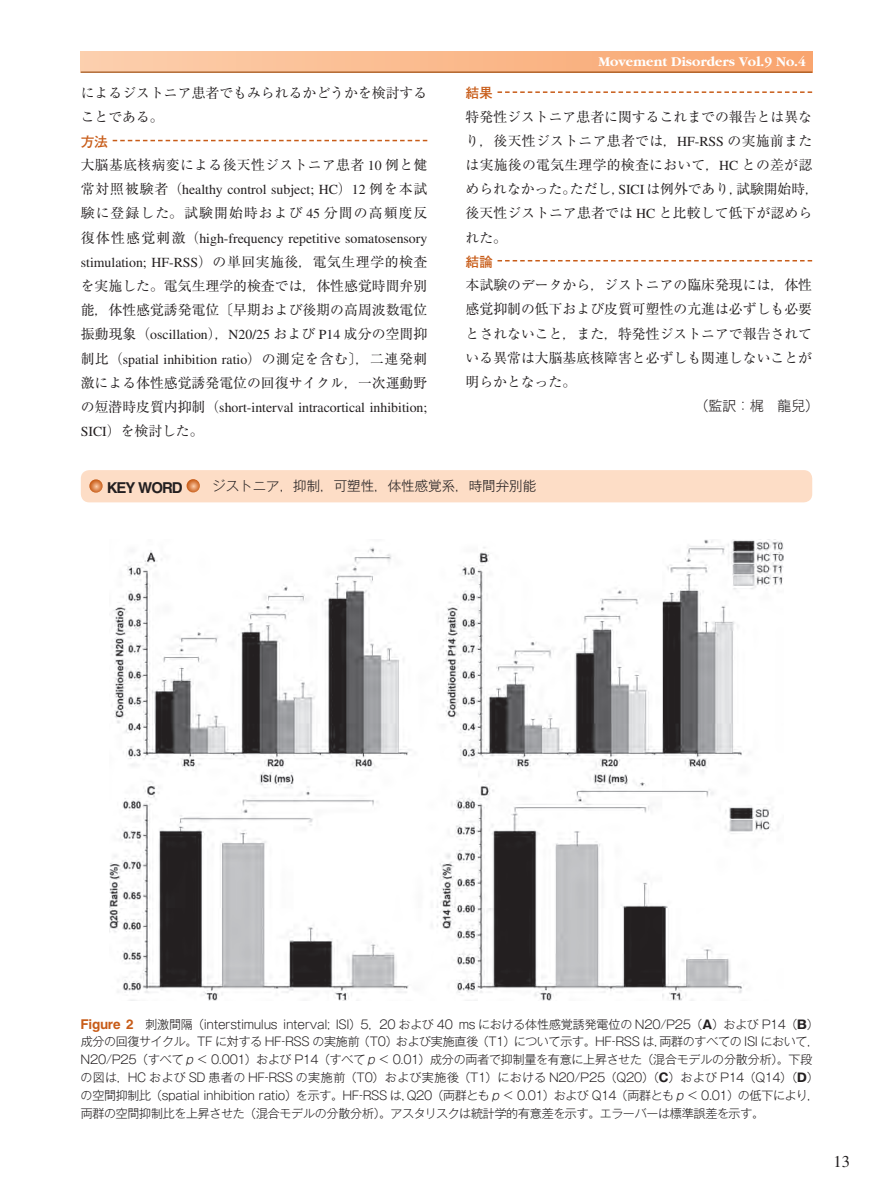
<style>
.page{position:relative;width:893px;height:1191px;background:#fff}
.page>*{position:absolute;margin:0;border:0;box-sizing:border-box;transform-origin:0 0}
.t1{font:16.5px "Times";color:#231f20}
.t2{font:700 15px "Helvetica";letter-spacing:-.075em;color:#231f20}
.t3{font:13.8px/24.2px "Ryumin Pro Regular 90 msp RKSJ H";letter-spacing:.005em;color:#231f20}
.t4{font:13.8px/24.2px "Times";color:#231f20}
.t5{font:700 13.8px "Garamond";color:#fff}
.t6{font:13.8px "Ryumin Pro Regular 90 msp RKSJ H";letter-spacing:.025em;color:#231f20}
.t7{font:13.8px "Ryumin Pro Regular 90 msp RKSJ H";letter-spacing:.08em;color:#231f20}
.t8{font:13.8px "Gothic MB101 Pro Light 90 msp RKSJ H";color:#231f20}
.t9{font:13.8px "Futo Go B101 Pro Bold 90 msp RKSJ H";color:#c85c18}
.t10{font:13.5px "Gothic MB101 Pro Light 90 msp RKSJ H";color:#231f20}
.t11{font:12px/17.9px "Gothic MB101 Pro Light 90 msp RKSJ H";letter-spacing:-.02em;color:#231f20}
.s1{font-family:"Times"}
.s2{font-family:"Ryumin Pro Regular 90 msp RKSJ H"}
.s3{font-family:"Helvetica";font-weight:700;font-size:13.5px;color:#c85c18}
.s4{font-family:"Gothic MB101 Pro Bold 90 msp RKSJ H"}
.s5{font-style:italic}
</style>
<div class="page">
<div style="left:81px;top:51px;width:731px;height:21px;background:linear-gradient(to right,#fccfad,#f8a46d)"></div>
<hr style="left:81px;top:72px;width:731px;height:1px;background:#8d3d00">
<div style="left:81px;top:470px;width:731px;height:32px;background:#fdddc6;border-radius:9px"></div>
<svg style="left:89px;top:479px;width:14px;height:13px"></svg>
<svg style="left:187px;top:479px;width:13px;height:13px"></svg>
<svg style="left:113px;top:140px;width:314px;height:1px"></svg>
<svg style="left:497px;top:91px;width:315px;height:2px"></svg>
<svg style="left:497px;top:260px;width:315px;height:1px"></svg>
<img style="left:110px;top:539px;width:673px;height:461px">
<p class="t3" style="left:81px;top:80px;width:348px">によるジストニア患者でもみられるかどうかを検討することである。</p>
<p class="t9" style="left:81px;top:130px;width:29px">方法</p>
<p class="t6" style="left:81px;top:154px;width:348px">大脳基底核病変による後天性ジストニア患者 <span class="s1">10</span> 例と健</p>
<p class="t4" style="left:81px;top:177px;width:348px"><span class="s2">常対照被験者（</span>healthy control subject; HC<span class="s2">）</span>12 <span class="s2">例を本試</span></p>
<p class="t7" style="left:81px;top:202px;width:348px">験に登録した。試験開始時および <span class="s1">45</span> 分間の高頻度反</p>
<p class="t4" style="left:81px;top:226px;width:348px"><span class="s2">復体性感覚刺激（</span>high-frequency repetitive somatosensory stimulation; HF-RSS<span class="s2">）の単回実施後，電気生理学的検査</span></p>
<p class="t3" style="left:81px;top:273px;width:348px">を実施した。電気生理学的検査では，体性感覚時間弁別能，体性感覚誘発電位〔早期および後期の高周波数電位</p>
<p class="t4" style="left:81px;top:323px;width:348px"><span class="s2">振動現象（</span>oscillation<span class="s2">），</span>N20/25 <span class="s2">および</span> P14 <span class="s2">成分の空間抑制比（</span>spatial inhibition ratio<span class="s2">）の測定を含む〕，二連発刺</span></p>
<p class="t3" style="left:81px;top:370px;width:348px">激による体性感覚誘発電位の回復サイクル，一次運動野</p>
<p class="t4" style="left:81px;top:395px;width:348px"><span class="s2">の短潜時皮質内抑制（</span>short-interval intracortical inhibition;</p>
<p class="t3" style="left:81px;top:418px;width:124px"><span class="s1">SICI</span>）を検討した。</p>
<p class="t5" style="left:598px;top:54px;width:209px">Movement Disorders Vol.9 No.4</p>
<p class="t9" style="left:465px;top:82px;width:29px">結果</p>
<p class="t3" style="left:466px;top:103px;width:355px">特発性ジストニア患者に関するこれまでの報告とは異なり，後天性ジストニア患者では，<span class="s1">HF-RSS</span> の実施前または実施後の電気生理学的検査において，<span class="s1">HC</span> との差が認められなかった。ただし，<span class="s1">SICI</span>は例外であり，試験開始時，後天性ジストニア患者では <span class="s1">HC</span> と比較して低下が認められた。</p>
<p class="t9" style="left:465px;top:250px;width:29px">結論</p>
<p class="t3" style="left:466px;top:272px;width:348px;text-align:justify">本試験のデータから，ジストニアの臨床発現には，体性感覚抑制の低下および皮質可塑性の亢進は必ずしも必要とされないこと，また，特発性ジストニアで報告されている異常は大脳基底核障害と必ずしも関連しないことが明らかとなった。</p>
<p class="t8" style="left:695px;top:394px;width:126px">（監訳：梶　龍兒）</p>
<p class="t2" style="left:107px;top:478px;width:77px">KEY WORD</p>
<p class="t10" style="left:212px;top:475px;width:326px">ジストニア，抑制，可塑性，体性感覚系，時間弁別能</p>
<p class="t11" style="left:81px;top:1013px;width:740px"><span class="s3">Figure 2</span>　刺激間隔（interstimulus interval; ISI）5，20 および 40 ms における体性感覚誘発電位の N20/P25（<span class="s4">A</span>）および P14（<span class="s4">B</span>）成分の回復サイクル。TF に対する HF-RSS の実施前（T0）および実施直後（T1）について示す。HF-RSS は，両群のすべての ISI において，N20/P25（すべて <span class="s5">p</span>＜ 0.001）および P14（すべて <span class="s5">p</span>＜ 0.01）成分の両者で抑制量を有意に上昇させた（混合モデルの分散分析）。下段の図は，HC および SD 患者の HF-RSS の実施前（T0）および実施後（T1）における N20/P25（Q20）（<span class="s4">C</span>）および P14（Q14）（<span class="s4">D</span>）の空間抑制比（spatial inhibition ratio）を示す。HF-RSS は，Q20（両群とも<span class="s5">p</span>＜ 0.01）および Q14（両群とも<span class="s5">p</span>＜ 0.01）の低下により，両群の空間抑制比を上昇させた（混合モデルの分散分析）。アスタリスクは統計学的有意差を示す。エラーバーは標準誤差を示す。</p>
<h1 class="t1" style="left:833px;top:1152px;width:18px">13</h1>
</div>
